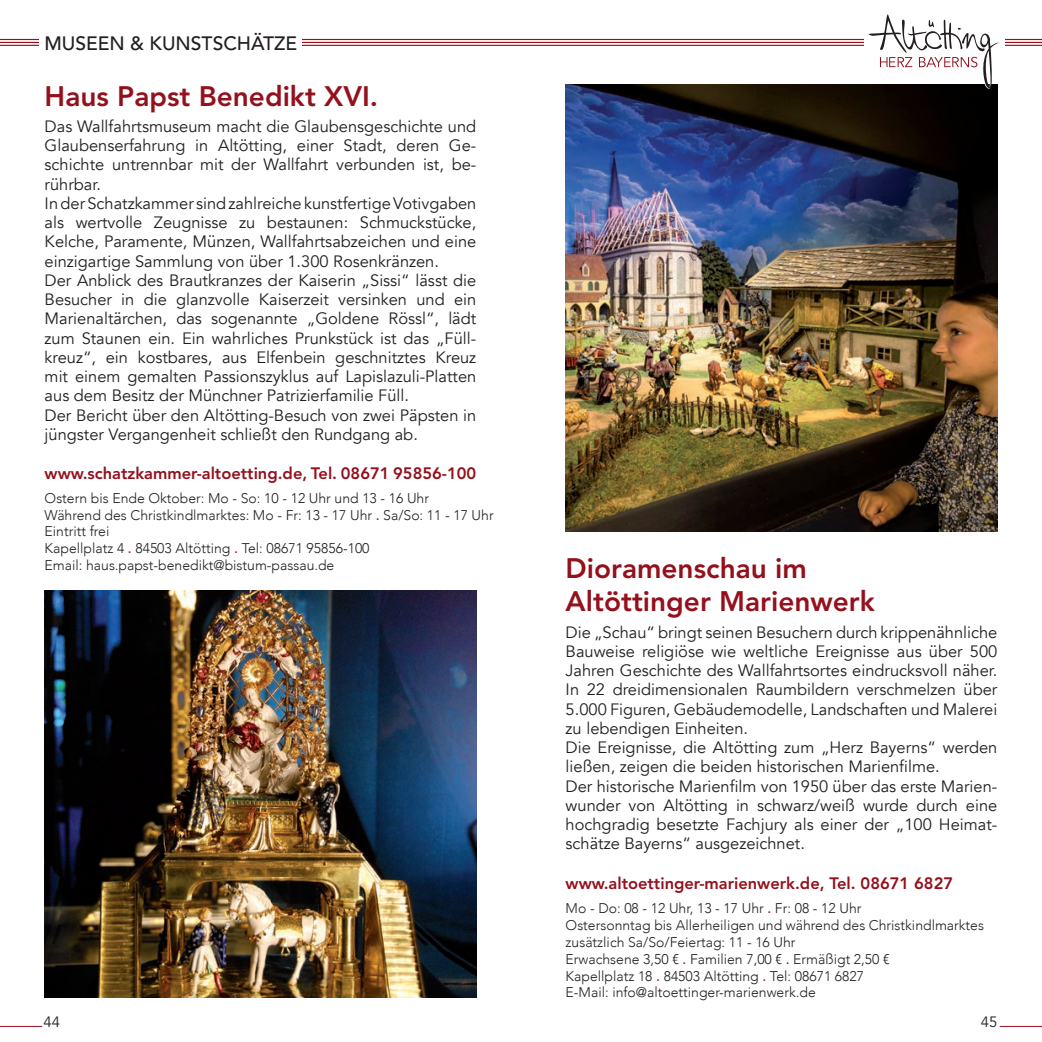
<style>
.page{position:relative;width:1042px;height:1042px;background:#fff}
.page>*{position:absolute;margin:0;border:0;box-sizing:border-box;transform-origin:0 0}
.t1{font:800 28px/33.6px "Avenir LT Std";color:#94101c}
.t2{font:500 19.25px "Avenir LT Std";color:#231f20}
.t3{font:16.45px/19.2px "Avenir";color:#231f20}
.t4{font:800 16.45px "Avenir LT Std";color:#94101c}
.t5{font:14.88px "Avenir LT Std";color:#231f20}
.t6{font:300 14px/16.8px "Avenir";color:#231f20}
.s1{font-weight:500;color:#8a1e3d}
</style>
<div class="page">
<hr style="left:0;top:39px;width:1042px;height:1px;background:#94101c">
<hr style="left:0;top:42px;width:1042px;height:1px;background:#94101c">
<hr style="left:0;top:45px;width:1042px;height:1px;background:#94101c">
<hr style="left:1000px;top:1026px;width:42px;height:1px;background:#94101c">
<hr style="left:0;top:1026px;width:42px;height:1px;background:#94101c">
<img style="left:45px;top:590px;width:431px;height:407px">
<img style="left:566px;top:84px;width:431px;height:448px">
<div style="left:864px;top:27px;width:140px;height:23px;background:#fff"></div>
<svg style="left:867px;top:14px;width:133px;height:76px"></svg>
<div style="left:39px;top:30px;width:263px;height:25px;background:#fff"></div>
<p class="t2" style="left:44px;top:32px;width:254px">MUSEEN &amp; KUNSTSCHÄTZE</p>
<h1 class="t1" style="left:45px;top:79px;width:335px">Haus Papst Benedikt XVI.</h1>
<p class="t3" style="left:45px;top:117px;width:433px">Das Wallfahrtsmuseum macht die Glaubensgeschichte und Glaubenserfahrung in Altötting, einer Stadt, deren Ge&shy;schichte untrennbar mit der Wallfahrt verbunden ist, be&shy;rührbar.<br>In der Schatzkammer sind zahlreiche kunstfertige Votivgaben als wertvolle Zeugnisse zu bestaunen: Schmuckstücke, Kelche, Paramente, Münzen, Wallfahrtsabzeichen und eine einzigartige Sammlung von über 1.300 Rosenkränzen.<br>Der Anblick des Brautkranzes der Kaiserin „Sissi“ lässt die Besucher in die glanzvolle Kaiserzeit versinken und ein Marienaltärchen, das sogenannte „Goldene Rössl“, lädt zum Staunen ein. Ein wahrliches Prunkstück ist das „Füll&shy;kreuz“, ein kostbares, aus Elfenbein geschnitztes Kreuz mit einem gemalten Passionszyklus auf Lapislazuli-Platten aus dem Besitz der Münchner Patrizierfamilie Füll.<br>Der Bericht über den Altötting-Besuch von zwei Päpsten in jüngster Vergangenheit schließt den Rundgang ab.</p>
<p class="t4" style="left:45px;top:463px;width:433px">www.schatzkammer-altoetting.de, Tel. 08671 95856-100</p>
<p class="t6" style="left:45px;top:489px;width:450px">Ostern bis Ende Oktober: Mo - So: 10 - 12 Uhr und 13 - 16 Uhr<br>Während des Christkindlmarktes: Mo - Fr: 13 - 17 Uhr <span class="s1">.</span> Sa/So: 11 - 17 Uhr Eintritt frei<br>Kapellplatz 4 <span class="s1">.</span> 84503 Altötting <span class="s1">.</span> Tel: 08671 95856-100<br>Email: haus.papst-benedikt@bistum-passau.de</p>
<h1 class="t1" style="left:566px;top:551px;width:311px">Dioramenschau im<br>Altöttinger Marienwerk</h1>
<p class="t3" style="left:566px;top:622px;width:433px">Die „Schau“ bringt seinen Besuchern durch krippenähnliche Bauweise religiöse wie weltliche Ereignisse aus über 500<br>Jahren Geschichte des Wallfahrtsortes eindrucksvoll näher.<br>In 22 dreidimensionalen Raumbildern verschmelzen über 5.000 Figuren, Gebäudemodelle, Landschaften und Malerei zu lebendigen Einheiten.<br>Die Ereignisse, die Altötting zum „Herz Bayerns“ werden ließen, zeigen die beiden historischen Marienfilme.<br>Der historische Marienfilm von 1950 über das erste Marien&shy;wunder von Altötting in schwarz/weiß wurde durch eine hochgradig besetzte Fachjury als einer der „100 Heimat&shy;schätze Bayerns“ ausgezeichnet.</p>
<p class="t4" style="left:566px;top:873px;width:389px">www.altoettinger-marienwerk.de, Tel. 08671 6827</p>
<p class="t6" style="left:566px;top:900px;width:420px">Mo - Do: 08 - 12 Uhr, 13 - 17 Uhr <span class="s1">.</span> Fr: 08 - 12 Uhr<br>Ostersonntag bis Allerheiligen und während des Christkindlmarktes zusätzlich Sa/So/Feiertag: 11 - 16 Uhr<br>Erwachsene 3,50 € <span class="s1">.</span> Familien 7,00 € <span class="s1">.</span> Ermäßigt 2,50 €<br>Kapellplatz 18 <span class="s1">.</span> 84503 Altötting <span class="s1">.</span> Tel: 08671 6827<br>E-Mail: info@altoettinger-marienwerk.de</p>
<p class="t5" style="left:44px;top:1013px;width:18px">44</p>
<p class="t5" style="left:981px;top:1013px;width:18px">45</p>
</div>
